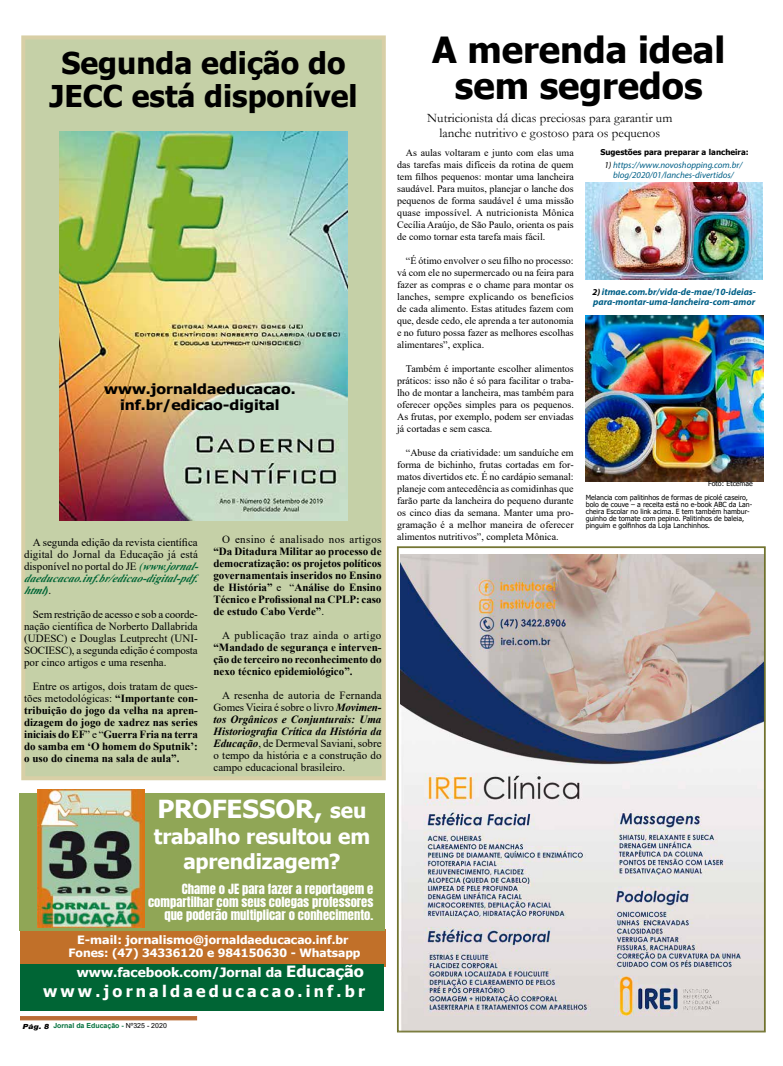
<style>
.page{position:relative;width:783px;height:1066px;background:#fff}
.page>*{position:absolute;margin:0;border:0;box-sizing:border-box;transform-origin:0 0}
.t1{font:700 36px/36px "Tahoma";color:#000;text-align:center}
.t2{font:700 30px/33px "Tahoma";color:#000;text-align:center}
.t3{font:700 24.9px "Tahoma";letter-spacing:-.01em;color:#fff;scale:1.04 1}
.t4{font:700 20.7px/25.9px "Tahoma";letter-spacing:-.005em;color:#fff;text-align:center}
.t5{font:700 16px "Tahoma";letter-spacing:.2em;color:#fff}
.t6{font:700 14px/15.4px "Tahoma";color:#000;text-align:center;scale:1.12 1}
.t7{font:13px/15.6px "Garamond";color:#000;text-align:center}
.t8{font:700 12.9px "Tahoma";color:#fff;scale:1.05 1}
.t9{font:12px/13.2px "Anton";color:#fff;text-align:right;scale:1.05 1}
.t10{font:700 11.5px/13px "Tahoma";color:#fff;text-align:center;scale:1.09 1}
.t11{font:11px/12px "Times New Roman";color:#000;text-align:justify}
.t12{font:700 11px/12px "Times New Roman";color:#000;text-align:justify}
.t13{font:11px "Times New Roman";letter-spacing:.03em;color:#000}
.t14{font:11px "Times New Roman";letter-spacing:.035em;color:#000}
.t15{font:10px/12px "Times New Roman";color:#000;text-align:justify}
.t16{font:italic 700 9.5px/10px "Myriad Pro";color:#006087}
.t17{font:italic 9px/9.9px "Myriad Pro";color:#006087;text-align:center}
.t18{font:700 8px "Tahoma";color:#000}
.t19{font:7px/7px "Tahoma";color:#000}
.t20{font:700 7px "Arial";color:#00703b}
.s1{font-style:italic;color:#006535}
.s2{font-weight:700;font-style:italic;color:#006535}
.s3{font-weight:400}
.s4{font-weight:700;font-style:italic}
.s5{font-size:20.7px}
.s6{font-size:15.5px}
.s7{font-weight:900;font-style:italic;color:#000}
.s8{font-weight:400;color:#000}
.s9{color:#000}
.s10{font-size:9px;color:#000}
</style>
<div class="page">
<div style="left:20px;top:1016px;width:177px;height:4px;background:#bb6c35;border:1px solid #bb6c35"></div>
<div style="left:20px;top:929px;width:366px;height:38px;background:#c17029"></div>
<img style="left:397px;top:546px;width:368px;height:486px">
<div style="left:20px;top:793px;width:365px;height:138px;background:#90a656"></div>
<div style="left:20px;top:965px;width:363px;height:46px;background:#006535"></div>
<img style="left:38px;top:789px;width:106px;height:138px">
<div style="left:21px;top:35px;width:365px;height:745px;background:#c5d0a7"></div>
<img style="left:60px;top:132px;width:287px;height:388px">
<img style="left:585px;top:316px;width:178px;height:165px">
<img style="left:585px;top:182px;width:177px;height:98px">
<h2 class="t2" style="left:49px;top:48px;width:310px">Segunda edição do<br>JECC está disponível</h2>
<h3 class="t6" style="left:104px;top:382px;width:172px">www.jornaldaeducacao. inf.br/edicao-digital</h3>
<p class="t11" style="left:24px;top:535px;width:179px;text-align:left;text-indent:9px">A segunda edição da revista científica digital do Jornal da Educação já está disponível no portal do JE <span class="s1">(</span><span class="s2">www.jornal&shy;daeducacao.inf.br/edicao-digital-p df. html)</span> .</p>
<p class="t11" style="left:24px;top:607px;width:175px;text-indent:9px">Sem restrição de acesso e sob a coorde&shy;nação científica de Norberto Dallabrida (UDESC) e Douglas Leutprecht (UNI-SOCIESC), a segunda edição é composta por cinco artigos e uma resenha.</p>
<p class="t12" style="left:24px;top:680px;width:175px;text-indent:9px"><span class="s3">Entre os artigos, dois tratam de ques&shy;tões metodológicas:</span> “Importante con&shy;tribuição do jogo da velha na apren&shy;dizagem do jogo de xadrez nas series iniciais do EF<span class="s3">” e “</span>Guerra Fria na terra do samba em ‘O homem do Sputnik’: o uso do cinema na sala de aula”.</p>
<p class="t13" style="left:222px;top:531px;width:161px">O ensino é analisado nos artigos</p>
<p class="t12" style="left:213px;top:545px;width:169px">“Da Ditadura Militar ao processo de democratização: os projetos políticos governamentais inseridos no Ensino de História” <span class="s3">e “</span>Análise do Ensino Técnico e Profissional na CPLP: caso de estudo Cabo Verde”<span class="s3">.</span></p>
<p class="t14" style="left:222px;top:627px;width:161px">A publicação traz ainda o artigo</p>
<p class="t12" style="left:213px;top:641px;width:169px">“Mandado de segurança e interven&shy;ção de terceiro no reconhecimento do nexo técnico epidemiológico”.</p>
<p class="t11" style="left:213px;top:689px;width:170px;text-indent:9px">A resenha de autoria de Fernanda Gomes Vieira é sobre o livro <span class="s4">Movimen&shy;tos Orgânicos e Conjunturais: Uma Historiografia Crítica da História da Educação</span>, de Dermeval Saviani, sobre o tempo da história e a construção do campo educacional brasileiro.</p>
<h3 class="t3" style="left:157px;top:791px;width:202px">PROFESSOR, <span class="s5">seu</span></h3>
<h3 class="t4" style="left:154px;top:824px;width:218px">trabalho resultou em aprendizagem?</h3>
<p class="t9" style="left:148px;top:883px;width:216px">Chame o JE para fazer a reportagem e compartilhar com seus colegas professores que poderão multiplicar o conhecimento.</p>
<p class="t10" style="left:69px;top:934px;width:269px">E-mail: jornalismo@jornaldaeducacao.inf.br<br>Fones: (47) 34336120 e 984150630 - Whatsapp</p>
<p class="t8" style="left:77px;top:963px;width:275px">www.facebook.com/Jornal da <span class="s6">Educação</span></p>
<h3 class="t5" style="left:43px;top:980px;width:323px">www.jornaldaeducacao.inf.br</h3>
<p class="t20" style="left:23px;top:1020px;width:146px"><span class="s7">Pág. 8</span> Jornal da Educação - <span class="s8">Nº325 - 2020</span></p>
<h1 class="t1" style="left:432px;top:33px;width:295px">A merenda ideal sem segredos</h1>
<h3 class="t7" style="left:427px;top:109px;width:246px">Nutricionista dá dicas preciosas para garantir um lanche nutritivo e gostoso para os pequenos</h3>
<p class="t15" style="left:397px;top:147px;width:178px;text-indent:9px">As aulas voltaram e junto com elas uma das tarefas mais difíceis da rotina de quem tem filhos pequenos: montar uma lancheira saudável. Para muitos, planejar o lanche dos pequenos de forma saudável é uma missão quase impossível. A nutricionista Mônica Cecília Araújo, de São Paulo, orienta os pais de como tornar esta tarefa mais fácil.</p>
<p class="t15" style="left:397px;top:255px;width:178px;text-indent:9px">“É ótimo envolver o seu filho no processo: vá com ele no supermercado ou na feira para fazer as compras e o chame para montar os lanches, sempre explicando os benefícios de cada alimento. Estas atitudes fazem com que, desde cedo, ele aprenda a ter autonomia e no futuro possa fazer as melhores escolhas alimentares”, explica.</p>
<p class="t15" style="left:397px;top:363px;width:178px;text-indent:9px">Também é importante escolher alimentos práticos: isso não é só para facilitar o traba&shy;lho de montar a lancheira, mas também para oferecer opções simples para os pequenos.<br>As frutas, por exemplo, podem ser enviadas já cortadas e sem casca.</p>
<p class="t15" style="left:397px;top:447px;width:178px;text-indent:9px">“Abuse da criatividade: um sanduíche em forma de bichinho, frutas cortadas em for&shy;matos divertidos etc. É no cardápio semanal: planeje com antecedência as comidinhas que farão parte da lancheira do pequeno durante os cinco dias da semana. Manter uma pro&shy;gramação é a melhor maneira de oferecer alimentos nutritivos”, completa Mônica.</p>
<p class="t18" style="left:600px;top:147px;width:150px">Sugestões para preparar a lancheira:</p>
<p class="t17" style="left:604px;top:160px;width:139px"><span class="s9">1)</span> https://www.novoshopping.com.br/ blog/2020/01/lanches-divertidos/</p>
<p class="t16" style="left:592px;top:287px;width:165px"><span class="s10">2)</span> itmae.com.br/vida-de-mae/10-ideias&shy;para-montar-uma-lancheira-com-amor</p>
<p class="t19" style="left:708px;top:481px;width:46px">Foto: Etcemae</p>
<p class="t19" style="left:585px;top:494px;width:168px">Melancia com palitinhos de formas de picolé caseiro, bolo de couve – a receita está no e-book ABC da Lan&shy;cheira Escolar no link acima. E tem também hambur&shy;guinho de tomate com pepino. Palitinhos de baleia, pinguim e golfinhos da Loja Lanchinhos.</p>
</div>
